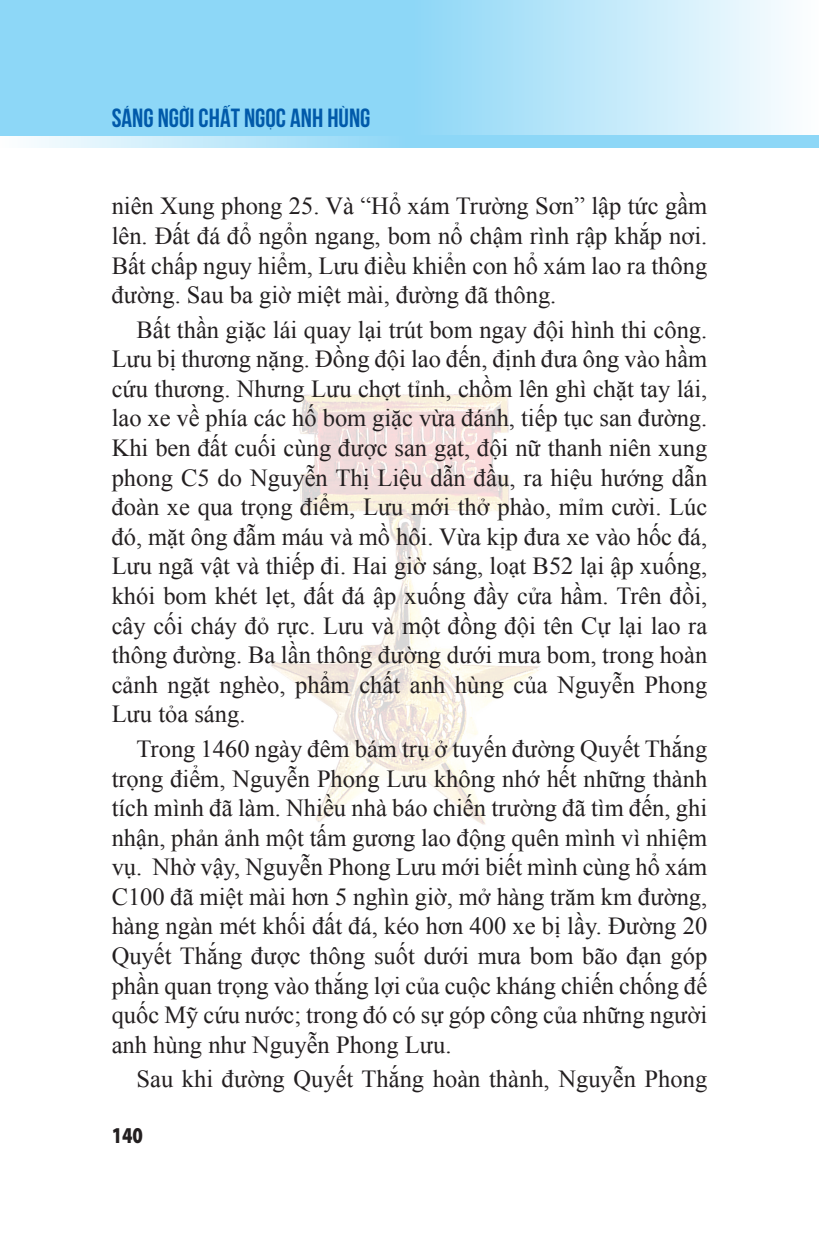
<style>
.page{position:relative;width:819px;height:1241px;background:#fff}
.page>*{position:absolute;margin:0;border:0;box-sizing:border-box;transform-origin:0 0}
.t1{font:26.25px "VL Bebas Neue Z Small";color:#015aaa}
.t2{font:24.5px/29.6px "Times New Roman";color:#231f20;text-align:justify}
.t3{font:900 22.75px "Myriad Pro";color:#231f20;scale:.8 1}
</style>
<div class="page">
<svg style="left:0;top:0;width:786px;height:135px;background:#a5dff8"></svg>
<svg style="left:0;top:135px;width:818px;height:13px;background:#a7dff8"></svg>
<img style="left:271px;top:394px;width:269px;height:431px">
<p class="t1" style="left:112px;top:104px;width:260px">SÁNG NGỜI CHẤT NGỌC ANH HÙNG</p>
<p class="t2" style="left:112px;top:191px;width:597px">niên Xung phong 25. Và “Hổ xám Trường Sơn” lập tức gầm lên. Đất đá đổ ngổn ngang, bom nổ chậm rình rập khắp nơi.<br>Bất chấp nguy hiểm, Lưu điều khiển con hổ xám lao ra thông đường. Sau ba giờ miệt mài, đường đã thông.</p>
<p class="t2" style="left:112px;top:314px;width:597px;text-indent:25px">Bất thần giặc lái quay lại trút bom ngay đội hình thi công.<br>Lưu bị thương nặng. Đồng đội lao đến, định đưa ông vào hầm cứu thương. Nhưng Lưu chợt tỉnh, chồm lên ghì chặt tay lái, lao xe về phía các hố bom giặc vừa đánh, tiếp tục san đường.<br>Khi ben đất cuối cùng được san gạt, đội nữ thanh niên xung phong C5 do Nguyễn Thị Liệu dẫn đầu, ra hiệu hướng dẫn đoàn xe qua trọng điểm, Lưu mới thở phào, mỉm cười. Lúc đó, mặt ông đẫm máu và mồ hôi. Vừa kịp đưa xe vào hốc đá, Lưu ngã vật và thiếp đi. Hai giờ sáng, loạt B52 lại ập xuống, khói bom khét lẹt, đất đá ập xuống đầy cửa hầm. Trên đồi, cây cối cháy đỏ rực. Lưu và một đồng đội tên Cự lại lao ra thông đường. Ba lần thông đường dưới mưa bom, trong hoàn cảnh ngặt nghèo, phẩm chất anh hùng của Nguyễn Phong Lưu tỏa sáng.</p>
<p class="t2" style="left:112px;top:733px;width:597px;text-indent:25px">Trong 1460 ngày đêm bám trụ ở tuyến đường Quyết Thắng trọng điểm, Nguyễn Phong Lưu không nhớ hết những thành tích mình đã làm. Nhiều nhà báo chiến trường đã tìm đến, ghi nhận, phản ảnh một tấm gương lao động quên mình vì nhiệm vụ. Nhờ vậy, Nguyễn Phong Lưu mới biết mình cùng hổ xám C100 đã miệt mài hơn 5 nghìn giờ, mở hàng trăm km đường, hàng ngàn mét khối đất đá, kéo hơn 400 xe bị lầy. Đường 20<br>Quyết Thắng được thông suốt dưới mưa bom bão đạn góp phần quan trọng vào thắng lợi của cuộc kháng chiến chống đế quốc Mỹ cứu nước; trong đó có sự góp công của những người anh hùng như Nguyễn Phong Lưu.</p>
<p class="t2" style="left:136px;top:1063px;width:572px">Sau khi đường Quyết Thắng hoàn thành, Nguyễn Phong</p>
<p class="t3" style="left:112px;top:1119px;width:41px">140</p>
</div>
